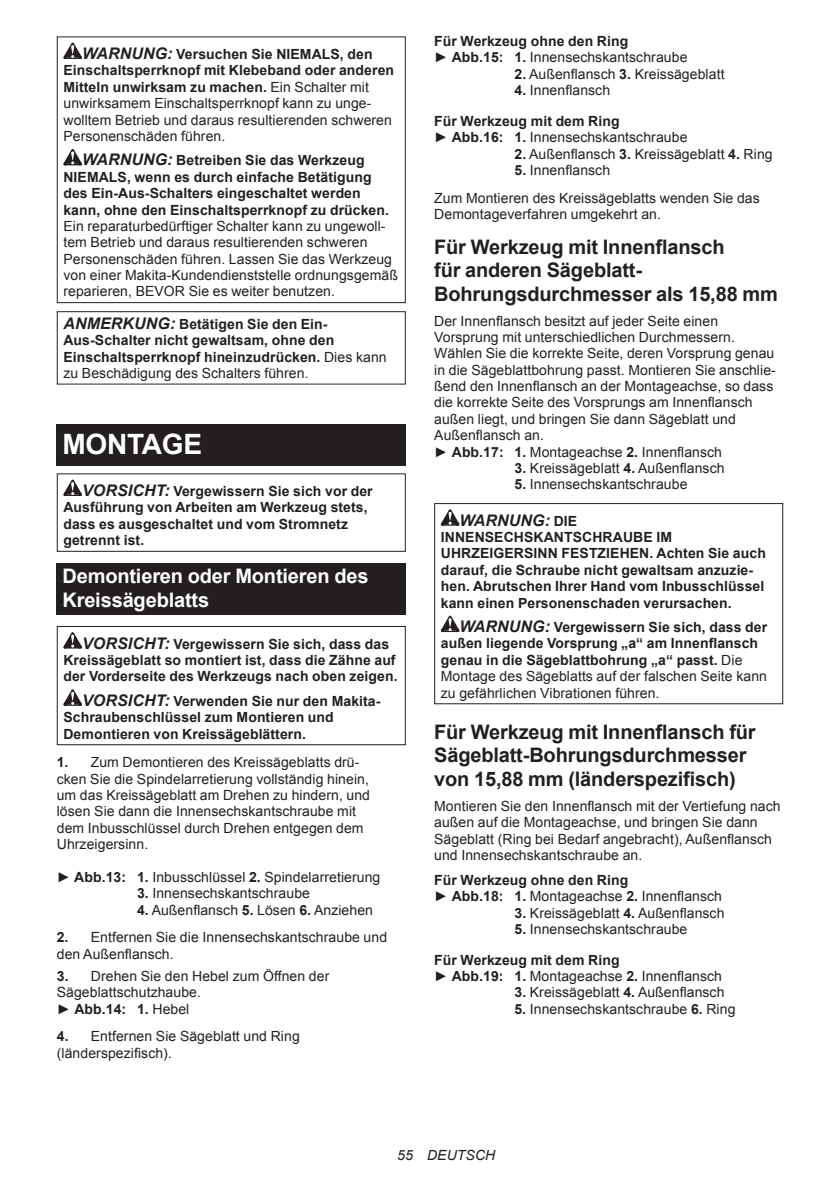
<style>
.page{position:relative;width:840px;height:1191px;background:#fff}
.page>*{position:absolute;margin:0;border:0;box-sizing:border-box;transform-origin:0 0}
.t1{font:700 28px "Arial";letter-spacing:-.01em;color:#fff}
.t2{font:700 20px/23.4px "Arial";letter-spacing:-.01em;color:#231f20}
.t3{font:700 20px/23.4px "Arial";letter-spacing:-.01em;color:#fff}
.t4{font:italic 700 16px "Arial";letter-spacing:.005em;color:#231f20}
.t5{font:14px/16.4px "Arial";letter-spacing:.005em;color:#231f20}
.t6{font:700 14px/16.4px "Arial";letter-spacing:.005em;color:#231f20}
.t7{font:italic 14px "Arial";letter-spacing:.005em;color:#231f20}
.s1{font-weight:700;font-style:italic;font-size:16px}
.s2{font-weight:700}
.s3{font-style:italic;font-size:16px}
.s4{font-weight:400}
.s5{font-style:normal;font-size:14px}
</style>
<div class="page">
<svg style="left:63px;top:43px;width:19px;height:16px"></svg>
<svg style="left:63px;top:149px;width:19px;height:16px"></svg>
<div style="left:57px;top:36px;width:348px;height:267px;border:1px solid #231f20"></div>
<div style="left:57px;top:311px;width:348px;height:73px;border:1px solid #231f20"></div>
<div style="left:57px;top:424px;width:348px;height:41px;background:#231f20"></div>
<svg style="left:63px;top:479px;width:19px;height:17px"></svg>
<div style="left:57px;top:473px;width:348px;height:79px;border:1px solid #231f20"></div>
<div style="left:57px;top:563px;width:348px;height:52px;background:#231f20"></div>
<svg style="left:63px;top:632px;width:19px;height:16px"></svg>
<svg style="left:63px;top:689px;width:19px;height:17px"></svg>
<div style="left:57px;top:626px;width:348px;height:119px;border:1px solid #231f20"></div>
<svg style="left:440px;top:509px;width:19px;height:16px"></svg>
<svg style="left:440px;top:615px;width:19px;height:17px"></svg>
<div style="left:434px;top:503px;width:348px;height:201px;border:1px solid #231f20"></div>
<p class="t5" style="left:63px;top:46px;width:332px;text-indent:19px"><span class="s1">WARNUNG:</span> <span class="s2">Versuchen Sie NIEMALS, den Einschaltsperrknopf mit Klebeband oder anderen Mitteln unwirksam zu machen.</span> Ein Schalter mit unwirksamem Einschaltsperrknopf kann zu unge&shy;wolltem Betrieb und daraus resultierenden schweren Personenschäden führen.</p>
<p class="t6" style="left:63px;top:153px;width:327px;text-indent:19px"><span class="s3">WARNUNG:</span> Betreiben Sie das Werkzeug NIEMALS, wenn es durch einfache Betätigung des Ein-Aus-Schalters eingeschaltet werden kann, ohne den Einschaltsperrknopf zu drücken.</p>
<p class="t5" style="left:63px;top:218px;width:336px">Ein reparaturbedürftiger Schalter kann zu ungewoll&shy;tem Betrieb und daraus resultierenden schweren Personenschäden führen. Lassen Sie das Werkzeug von einer Makita-Kundendienststelle ordnungsgemäß reparieren, BEVOR Sie es weiter benutzen.</p>
<p class="t6" style="left:63px;top:316px;width:324px"><span class="s3">ANMERKUNG:</span> Betätigen Sie den Ein-Aus-Schalter nicht gewaltsam, ohne den Einschaltsperrknopf hineinzudrücken. <span class="s4">Dies kann zu Beschädigung des Schalters führen.</span></p>
<h1 class="t1" style="left:62px;top:425px;width:141px">MONTAGE</h1>
<p class="t6" style="left:63px;top:483px;width:310px;text-indent:19px"><span class="s3">VORSICHT:</span> Vergewissern Sie sich vor der Ausführung von Arbeiten am Werkzeug stets, dass es ausgeschaltet und vom Stromnetz getrennt ist.</p>
<h2 class="t3" style="left:62px;top:565px;width:307px">Demontieren oder Montieren des<br>Kreissägeblatts</h2>
<p class="t6" style="left:63px;top:636px;width:335px;text-indent:19px"><span class="s3">VORSICHT:</span> Vergewissern Sie sich, dass das<br>Kreissägeblatt so montiert ist, dass die Zähne auf der Vorderseite des Werkzeugs nach oben zeigen.</p>
<p class="t6" style="left:63px;top:693px;width:318px;text-indent:19px"><span class="s3">VORSICHT:</span> Verwenden Sie nur den Makita-<br>Schraubenschlüssel zum Montieren und<br>Demontieren von Kreissägeblättern.</p>
<p class="t5" style="left:57px;top:754px;width:314px"><span class="s2">1.</span> Zum Demontieren des Kreissägeblatts drü&shy;cken Sie die Spindelarretierung vollständig hinein, um das Kreissägeblatt am Drehen zu hindern, und lösen Sie dann die Innensechskantschraube mit dem Inbusschlüssel durch Drehen entgegen dem Uhrzeigersinn.</p>
<p class="t5" style="left:57px;top:869px;width:325px">► <span class="s2">Abb.13: 1.</span> Inbusschlüssel <span class="s2">2.</span> Spindelarretierung</p>
<p class="t5" style="left:137px;top:885px;width:174px"><span class="s2">3.</span> Innensechskantschraube</p>
<p class="t5" style="left:137px;top:901px;width:237px"><span class="s2">4.</span> Außenflansch <span class="s2">5.</span> Lösen <span class="s2">6.</span> Anziehen</p>
<p class="t5" style="left:57px;top:929px;width:332px"><span class="s2">2.</span> Entfernen Sie die Innensechskantschraube und den Außenflansch.</p>
<p class="t5" style="left:57px;top:968px;width:274px"><span class="s2">3.</span> Drehen Sie den Hebel zum Öffnen der<br>Sägeblattschutzhaube.<br>► <span class="s2">Abb.14: 1.</span> Hebel</p>
<p class="t5" style="left:57px;top:1028px;width:244px"><span class="s2">4.</span> Entfernen Sie Sägeblatt und Ring (länderspezifisch).</p>
<p class="t6" style="left:434px;top:33px;width:254px">Für Werkzeug ohne den Ring<br><span class="s4">►</span> Abb.15: 1. <span class="s4">Innensechskantschraube</span></p>
<p class="t5" style="left:514px;top:66px;width:211px"><span class="s2">2.</span> Außenflansch <span class="s2">3.</span> Kreissägeblatt</p>
<p class="t6" style="left:434px;top:75px;width:187px;line-height:30.6px;text-indent:80px">4. <span class="s4">Innenflansch<br></span>Für Werkzeug mit dem Ring</p>
<p class="t5" style="left:434px;top:129px;width:254px">► <span class="s2">Abb.16: 1.</span> Innensechskantschraube</p>
<p class="t5" style="left:514px;top:146px;width:259px"><span class="s2">2.</span> Außenflansch <span class="s2">3.</span> Kreissägeblatt <span class="s2">4.</span> Ring</p>
<p class="t5" style="left:434px;top:156px;width:327px;line-height:27.8px;text-indent:80px"><span class="s2">5.</span> Innenflansch<br>Zum Montieren des Kreissägeblatts wenden Sie das</p>
<p class="t5" style="left:434px;top:206px;width:228px">Demontageverfahren umgekehrt an.</p>
<h2 class="t2" style="left:434px;top:236px;width:345px">Für Werkzeug mit Innenflansch<br>für anderen Sägeblatt-<br>Bohrungsdurchmesser als 15,88 mm</h2>
<p class="t5" style="left:434px;top:312px;width:343px">Der Innenflansch besitzt auf jeder Seite einen Vorsprung mit unterschiedlichen Durchmessern.<br>Wählen Sie die korrekte Seite, deren Vorsprung genau in die Sägeblattbohrung passt. Montieren Sie anschlie&shy;ßend den Innenflansch an der Montageachse, so dass die korrekte Seite des Vorsprungs am Innenflansch außen liegt, und bringen Sie dann Sägeblatt und Außenflansch an.<br>► <span class="s2">Abb.17: 1.</span> Montageachse <span class="s2">2.</span> Innenflansch</p>
<p class="t5" style="left:514px;top:460px;width:211px"><span class="s2">3.</span> Kreissägeblatt <span class="s2">4.</span> Außenflansch</p>
<p class="t5" style="left:514px;top:476px;width:174px"><span class="s2">5.</span> Innensechskantschraube</p>
<p class="t4" style="left:459px;top:509px;width:119px">WARNUNG: <span class="s5">DIE</span></p>
<p class="t6" style="left:440px;top:529px;width:326px">INNENSECHSKANTSCHRAUBE IM UHRZEIGERSINN FESTZIEHEN. Achten Sie auch darauf, die Schraube nicht gewaltsam anzuzie&shy;hen. Abrutschen Ihrer Hand vom Inbusschlüssel kann einen Personenschaden verursachen.</p>
<p class="t6" style="left:440px;top:619px;width:328px;text-indent:19px"><span class="s3">WARNUNG:</span> Vergewissern Sie sich, dass der außen liegende Vorsprung „a“ am Innenflansch genau in die Sägeblattbohrung „a“ passt. <span class="s4">Die Montage des Sägeblatts auf der falschen Seite kann zu gefährlichen Vibrationen führen.</span></p>
<h2 class="t2" style="left:434px;top:721px;width:323px">Für Werkzeug mit Innenflansch für<br>Sägeblatt-Bohrungsdurchmesser von 15,88 mm (länderspezifisch)</h2>
<p class="t5" style="left:434px;top:797px;width:348px">Montieren Sie den Innenflansch mit der Vertiefung nach außen auf die Montageachse, und bringen Sie dann Sägeblatt (Ring bei Bedarf angebracht), Außenflansch und Innensechskantschraube an.</p>
<p class="t6" style="left:434px;top:872px;width:289px">Für Werkzeug ohne den Ring<br><span class="s4">►</span> Abb.18: 1. <span class="s4">Montageachse</span> 2. <span class="s4">Innenflansch</span></p>
<p class="t5" style="left:514px;top:904px;width:211px"><span class="s2">3.</span> Kreissägeblatt <span class="s2">4.</span> Außenflansch</p>
<p class="t6" style="left:434px;top:914px;width:254px;line-height:30.6px;text-indent:80px">5. <span class="s4">Innensechskantschraube<br></span>Für Werkzeug mit dem Ring</p>
<p class="t5" style="left:434px;top:968px;width:289px">► <span class="s2">Abb.19: 1.</span> Montageachse <span class="s2">2.</span> Innenflansch</p>
<p class="t5" style="left:514px;top:984px;width:211px"><span class="s2">3.</span> Kreissägeblatt <span class="s2">4.</span> Außenflansch</p>
<p class="t5" style="left:514px;top:1000px;width:222px"><span class="s2">5.</span> Innensechskantschraube <span class="s2">6.</span> Ring</p>
<p class="t7" style="left:397px;top:1146px;width:99px">55 DEUTSCH</p>
</div>
